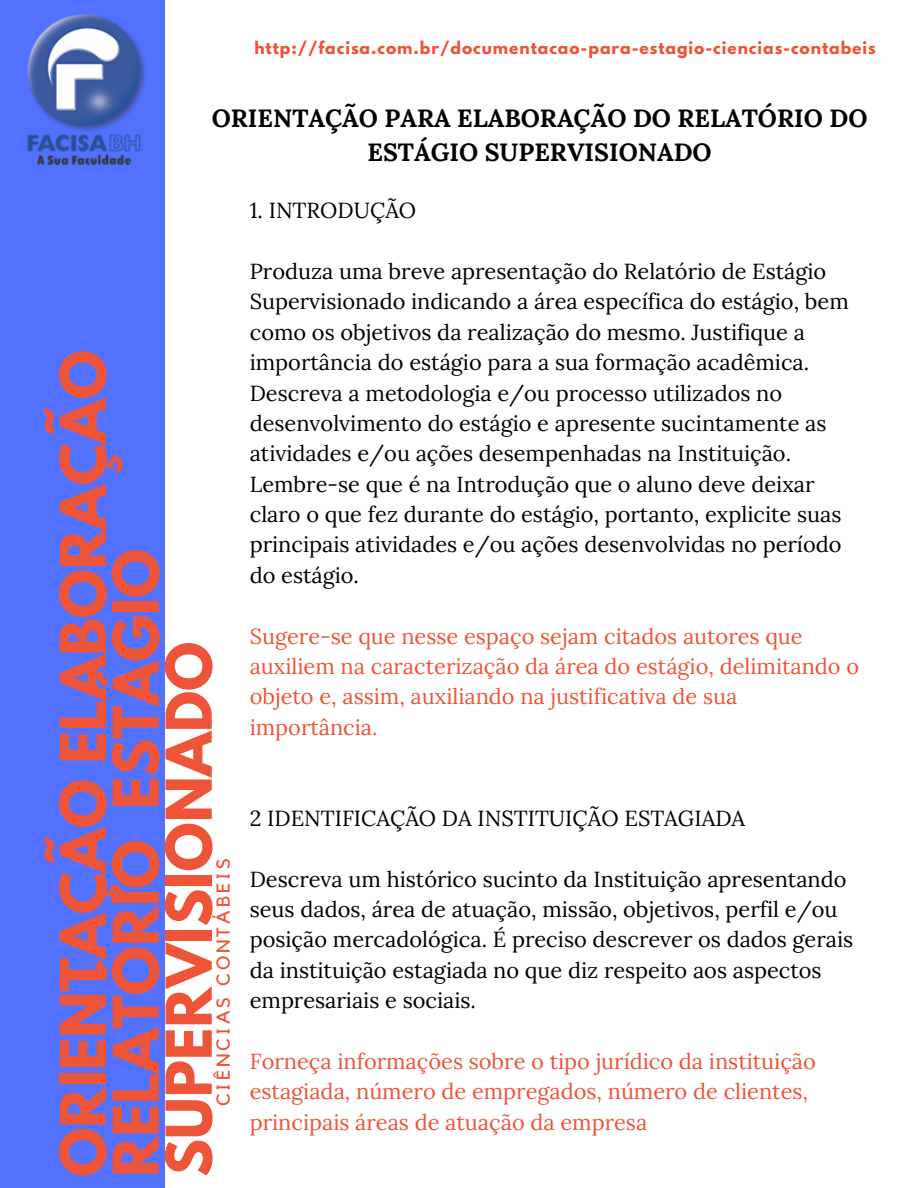
<style>
.page{position:relative;width:918px;height:1188px;background:#5271ff}
.page>*{position:absolute;margin:0;border:0;box-sizing:border-box;transform-origin:0 0}
.t1{font:700 55.95px/52.9px "League Spartan";color:#ee5438}
.t2{font:700 24.9px/33.8px "Lora";color:#000;text-align:center}
.t3{font:21.75px/30.3px "Lora";color:#000}
.t4{font:21.75px/30.3px "Lora";color:#ee5438}
.t5{font:18.75px "Kollektif";letter-spacing:.16em;color:#ee5438}
.t6{font:700 15.6px "League Spartan";letter-spacing:.06em;color:#ee5438}
</style>
<div class="page">
<div style="left:165px;top:0;width:753px;height:1188px;background:#fff"></div>
<img style="left:27px;top:14px;width:119px;height:150px">
<p class="t6" style="left:254px;top:40px;width:623px">http://facisa.com.br/documentacao-para-estagio-ciencias-contabeis</p>
<p class="t2" style="left:212px;top:101px;width:657px">ORIENTAÇÃO PARA ELABORAÇÃO DO RELATÓRIO DO<br>ESTÁGIO SUPERVISIONADO</p>
<h1 class="t1" style="left:64px;top:1177px;width:828px;rotate:-90deg">ORIENTAÇÃO ELABORAÇÃO<br>RELATÓRIO ESTÁGIO<br>SUPERVISIONADO</h1>
<p class="t5" style="left:215px;top:1106px;width:249px;rotate:-90deg">CIÊNCIAS CONTÁBEIS</p>
<p class="t3" style="left:250px;top:196px;width:168px">1. INTRODUÇÃO</p>
<p class="t3" style="left:250px;top:257px;width:601px">Produza uma breve apresentação do Relatório de Estágio Supervisionado indicando a área específica do estágio, bem como os objetivos da realização do mesmo. Justifique a importância do estágio para a sua formação acadêmica.<br>Descreva a metodologia e/ou processo utilizados no desenvolvimento do estágio e apresente sucintamente as atividades e/ou ações desempenhadas na Instituição.<br>Lembre-se que é na Introdução que o aluno deve deixar claro o que fez durante do estágio, portanto, explicite suas principais atividades e/ou ações desenvolvidas no período do estágio.</p>
<p class="t4" style="left:250px;top:621px;width:611px">Sugere-se que nesse espaço sejam citados autores que auxiliem na caracterização da área do estágio, delimitando o objeto e, assim, auxiliando na justificativa de sua importância.</p>
<p class="t3" style="left:250px;top:803px;width:497px">2 IDENTIFICAÇÃO DA INSTITUIÇÃO ESTAGIADA</p>
<p class="t3" style="left:250px;top:864px;width:605px">Descreva um histórico sucinto da Instituição apresentando seus dados, área de atuação, missão, objetivos, perfil e/ou posição mercadológica. É preciso descrever os dados gerais da instituição estagiada no que diz respeito aos aspectos empresariais e sociais.</p>
<p class="t4" style="left:250px;top:1046px;width:568px">Forneça informações sobre o tipo jurídico da instituição estagiada, número de empregados, número de clientes, principais áreas de atuação da empresa</p>
</div>
